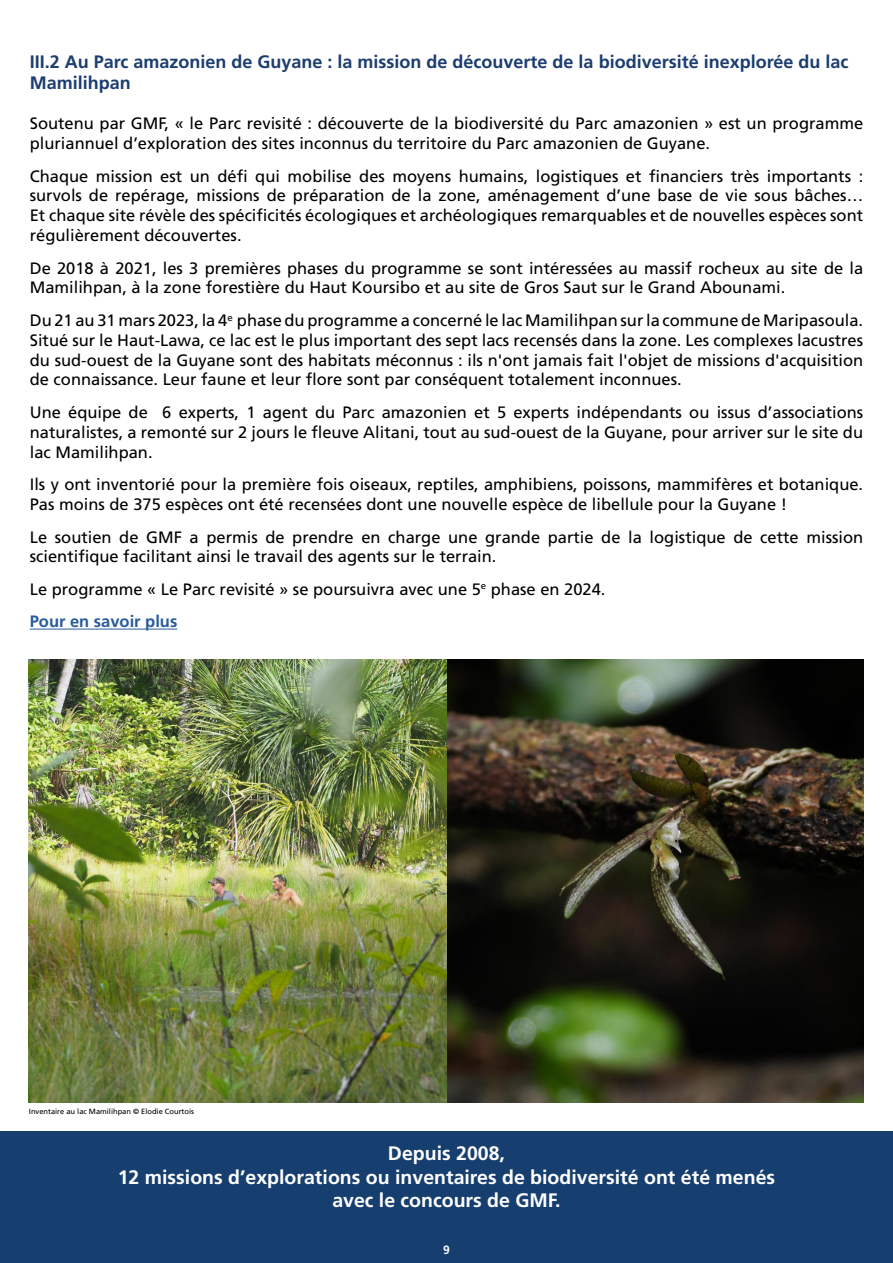
<style>
.page{position:relative;width:893px;height:1263px;background:#fff}
.page>*{position:absolute;margin:0;border:0;box-sizing:border-box;transform-origin:0 0}
.t1{font:700 19.5px/23.4px "Frutiger LT Std";color:#fff;text-align:center}
.t2{font:700 18px/21.6px "Frutiger LT Std";color:#1b3d70}
.t3{font:16.5px/19.8px "Frutiger LT Std";color:#000}
.t4{font:700 12px "Frutiger LT Std";color:#fff}
.t5{font:7.5px "Frutiger LT Std";color:#000}
.s1{font-weight:700;color:#275b9b}
</style>
<div class="page">
<div style="left:0;top:1131px;width:893px;height:132px;background:#163e6f"></div>
<hr style="left:30px;top:629px;width:147px;height:1px;background:#275b9b">
<img style="left:29px;top:659px;width:834px;height:443px">
<p class="t2" style="left:30px;top:51px;width:820px">III.2 Au Parc amazonien de Guyane : la mission de découverte de la biodiversité inexplorée du lac<br>Mamilihpan</p>
<p class="t3" style="left:30px;top:114px;width:835px">Soutenu par GMF, « le Parc revisité : découverte de la biodiversité du Parc amazonien » est un programme pluriannuel d’exploration des sites inconnus du territoire du Parc amazonien de Guyane.</p>
<p class="t3" style="left:30px;top:166px;width:835px;text-align:justify">Chaque mission est un défi qui mobilise des moyens humains, logistiques et financiers très importants : survols de repérage, missions de préparation de la zone, aménagement d’une base de vie sous bâches… Et chaque site révèle des spécificités écologiques et archéologiques remarquables et de nouvelles espèces sont régulièrement découvertes.</p>
<p class="t3" style="left:30px;top:258px;width:835px">De 2018 à 2021, les 3 premières phases du programme se sont intéressées au massif rocheux au site de la<br>Mamilihpan, à la zone forestière du Haut Koursibo et au site de Gros Saut sur le Grand Abounami.</p>
<p class="t3" style="left:30px;top:310px;width:835px;text-align:justify">Du 21 au 31 mars 2023, la 4<sup>e</sup> phase du programme a concerné le lac Mamilihpan sur la commune de Maripasoula.<br>Situé sur le Haut-Lawa, ce lac est le plus important des sept lacs recensés dans la zone. Les complexes lacustres du sud-ouest de la Guyane sont des habitats méconnus : ils n'ont jamais fait l'objet de missions d'acquisition de connaissance. Leur faune et leur flore sont par conséquent totalement inconnues.</p>
<p class="t3" style="left:30px;top:402px;width:835px;text-align:justify">Une équipe de 6 experts, 1 agent du Parc amazonien et 5 experts indépendants ou issus d’associations naturalistes, a remonté sur 2 jours le fleuve Alitani, tout au sud-ouest de la Guyane, pour arriver sur le site du lac Mamilihpan.</p>
<p class="t3" style="left:30px;top:475px;width:835px">Ils y ont inventorié pour la première fois oiseaux, reptiles, amphibiens, poissons, mammifères et botanique.<br>Pas moins de 375 espèces ont été recensées dont une nouvelle espèce de libellule pour la Guyane !</p>
<p class="t3" style="left:30px;top:527px;width:835px">Le soutien de GMF a permis de prendre en charge une grande partie de la logistique de cette mission scientifique facilitant ainsi le travail des agents sur le terrain.</p>
<p class="t3" style="left:30px;top:573px;width:577px;line-height:32.5px">Le programme « Le Parc revisité » se poursuivra avec une 5<sup>e</sup> phase en 2024.<br><span class="s1">Pour en savoir plus</span></p>
<p class="t5" style="left:29px;top:1107px;width:167px">Inventaire au lac Mamilihpan © Elodie Courtois</p>
<p class="t1" style="left:118px;top:1142px;width:659px">Depuis 2008,<br>12 missions d’explorations ou inventaires de biodiversité ont été menés avec le concours de GMF.</p>
<p class="t4" style="left:443px;top:1243px;width:8px">9</p>
</div>
